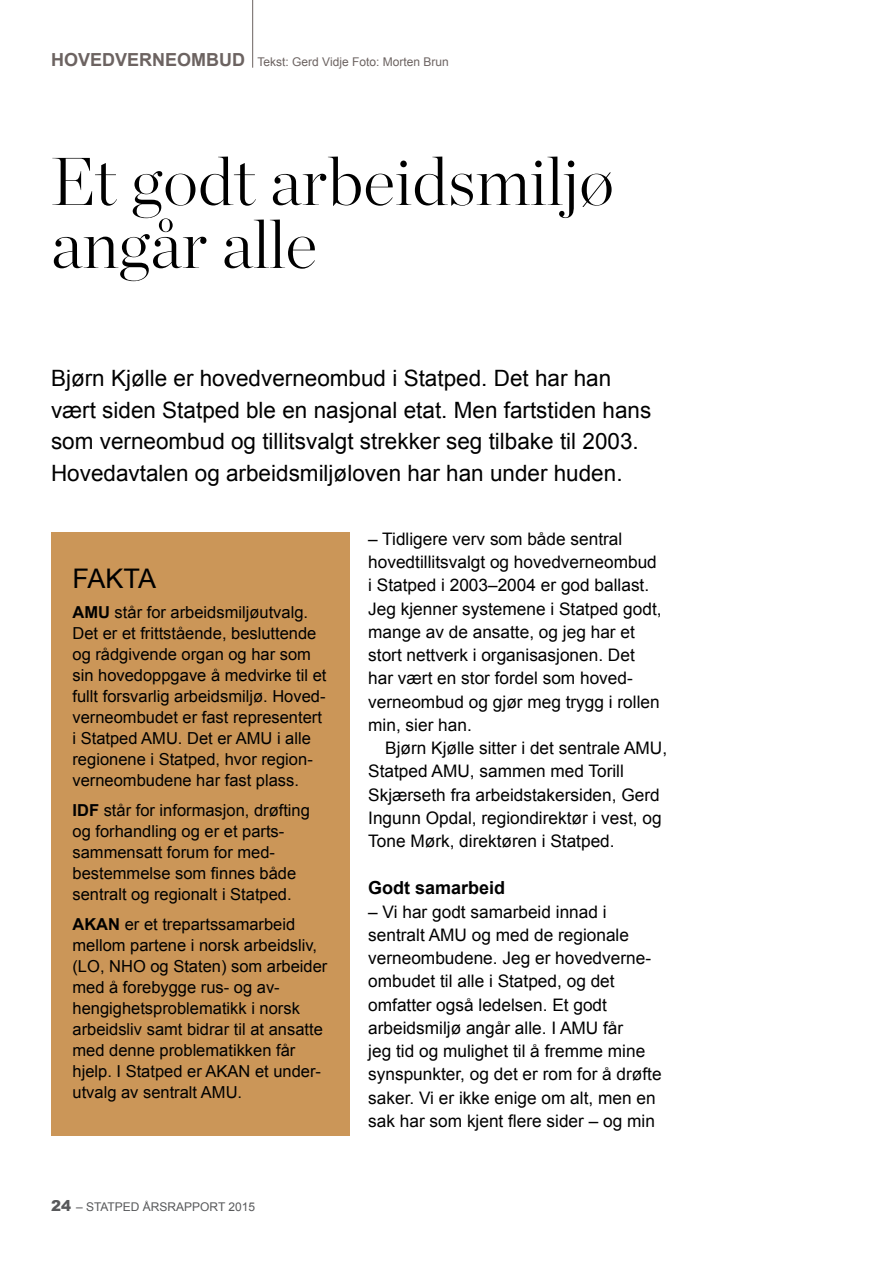
<style>
.page{position:relative;width:893px;height:1263px;background:#fff}
.page>*{position:absolute;margin:0;border:0;box-sizing:border-box;transform-origin:0 0}
.t1{font:200 67.5px/63px "Chronicle Display";color:#000}
.t2{font:27px "Arial";letter-spacing:-.03em;color:#000}
.t3{font:22.5px/31.5px "Arial";color:#000}
.t4{font:700 18px "Arial";color:#000}
.t5{font:17.25px/23.2px "Arial";color:#000}
.t6{font:16.5px/21px "Arial";color:#000}
.t7{font:12px "Arial";color:#6c6361}
.t8{font:12px "Arial";color:#58595b}
.s1{font-weight:700;font-size:18px}
.s2{font-weight:700}
.s3{font-weight:900;font-size:15px}
</style>
<div class="page">
<div style="left:51px;top:532px;width:298px;height:603px;background:#cb9658"></div>
<hr style="left:252px;top:0;width:1px;height:68px;background:#6c6361">
<p class="t7" style="left:51px;top:54px;width:399px"><span class="s1">HOVEDVERNEOMBUD</span> Tekst: Gerd Vidje Foto: Morten Brun</p>
<h1 class="t1" style="left:51px;top:145px;width:564px">Et godt arbeidsmiljø angår alle</h1>
<h3 class="t3" style="left:51px;top:363px;width:602px">Bjørn Kjølle er hovedverneombud i Statped. Det har han vært siden Statped ble en nasjonal etat. Men fartstiden hans som verneombud og tillitsvalgt strekker seg tilbake til 2003.<br>Hovedavtalen og arbeidsmiljøloven har han under huden.</h3>
<h2 class="t2" style="left:72px;top:561px;width:85px">FAKTA</h2>
<p class="t6" style="left:72px;top:602px;width:256px"><span class="s2">AMU</span> står for arbeidsmiljøutvalg.<br>Det er et frittstående, besluttende og rådgivende organ og har som sin hovedoppgave å medvirke til et fullt forsvarlig arbeidsmiljø. Hoved&shy;verneombudet er fast representert i Statped AMU. Det er AMU i alle regionene i Statped, hvor region&shy;verneombudene har fast plass.</p>
<p class="t6" style="left:72px;top:800px;width:239px"><span class="s2">IDF</span> står for informasjon, drøfting og forhandling og er et parts&shy;sammensatt forum for med&shy;bestemmelse som finnes både sentralt og regionalt i Statped.</p>
<p class="t6" style="left:72px;top:914px;width:256px"><span class="s2">AKAN</span> er et trepartssamarbeid mellom partene i norsk arbeidsliv, (LO, NHO og Staten) som arbeider med å forebygge rus- og av&shy;hengighetsproblematikk i norsk arbeidsliv samt bidrar til at ansatte med denne problematikken får hjelp. I Statped er AKAN et under&shy;utvalg av sentralt AMU.</p>
<p class="t8" style="left:51px;top:1199px;width:206px"><span class="s3">24</span> – STATPED ÅRSRAPPORT 2015</p>
<p class="t5" style="left:368px;top:527px;width:295px">– Tidligere verv som både sentral hovedtillitsvalgt og hovedverneombud i Statped i 2003–2004 er god ballast.<br>Jeg kjenner systemene i Statped godt, mange av de ansatte, og jeg har et stort nettverk i organisasjonen. Det har vært en stor fordel som hoved&shy;verneombud og gjør meg trygg i rollen min, sier han.</p>
<p class="t5" style="left:368px;top:737px;width:300px;text-indent:17px">Bjørn Kjølle sitter i det sentrale AMU, Statped AMU, sammen med Torill Skjærseth fra arbeidstakersiden, Gerd Ingunn Opdal, regiondirektør i vest, og Tone Mørk, direktøren i Statped.</p>
<p class="t4" style="left:368px;top:876px;width:139px">Godt samarbeid</p>
<p class="t5" style="left:368px;top:900px;width:295px">– Vi har godt samarbeid innad i sentralt AMU og med de regionale verneombudene. Jeg er hovedverne&shy;ombudet til alle i Statped, og det omfatter også ledelsen. Et godt arbeidsmiljø angår alle. I AMU får<br>jeg tid og mulighet til å fremme mine synspunkter, og det er rom for å drøfte saker. Vi er ikke enige om alt, men en sak har som kjent flere sider – og min</p>
</div>
